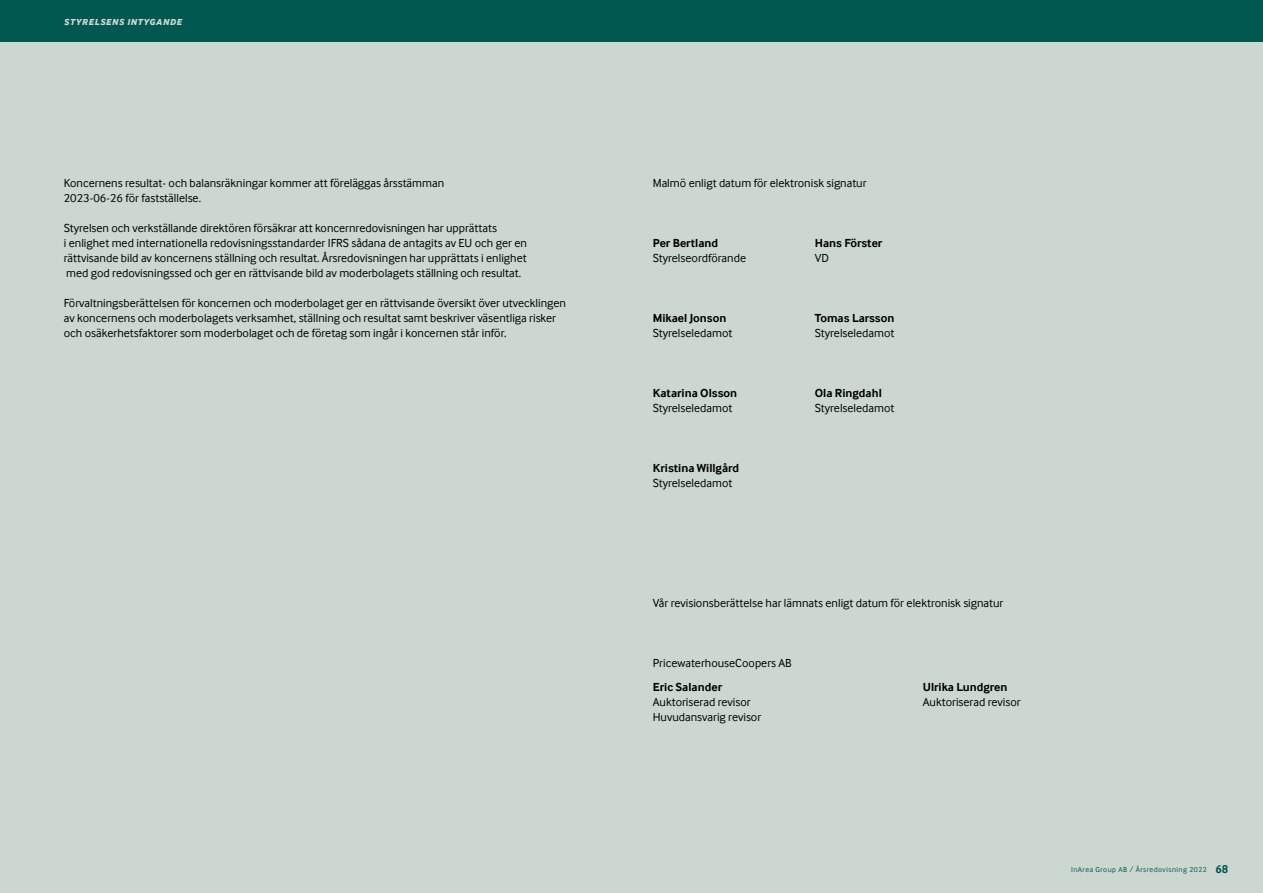
<style>
.page{position:relative;width:1263px;height:893px;background:#ccd7cf}
.page>*{position:absolute;margin:0;border:0;box-sizing:border-box;transform-origin:0 0}
.InA_brödtext___BAK{font:12px "Inter Face";color:#000}
.InA_brödtext___BAK-2{font:700 12px "Inter Face";color:#000}
.InArea_brödtext{font:italic 800 9px "Inter Face";letter-spacing:.08em;color:#ccd7cf}
.t1{font:7.5px "Inter Face";letter-spacing:.06em;color:#015850}
.s1{font-weight:700;font-size:12px}
</style>
<div class="page">
<div style="left:0;top:0;width:1263px;height:42px;background:#015850"></div>
<p class="InArea_brödtext" style="left:64px;top:16px;width:119px">STYRELSENS INTYGANDE</p>
<p class="InA_brödtext___BAK" style="left:64px;top:176px;width:382px">Koncernens resultat- och balansräkningar kommer att föreläggas årsstämman</p>
<p class="InA_brödtext___BAK" style="left:64px;top:191px;width:139px">2023-06-26 för fastställelse.</p>
<p class="InA_brödtext___BAK" style="left:64px;top:221px;width:435px">Styrelsen och verkställande direktören försäkrar att koncernredovisningen har upprättats</p>
<p class="InA_brödtext___BAK" style="left:64px;top:236px;width:465px">i enlighet med internationella redovisningsstandarder IFRS sådana de antagits av EU och ger en</p>
<p class="InA_brödtext___BAK" style="left:64px;top:251px;width:464px">rättvisande bild av koncernens ställning och resultat. Årsredovisningen har upprättats i enlighet</p>
<p class="InA_brödtext___BAK" style="left:66px;top:266px;width:456px">med god redovisningssed och ger en rättvisande bild av moderbolagets ställning och resultat.</p>
<p class="InA_brödtext___BAK" style="left:64px;top:296px;width:504px">Förvaltningsberättelsen för koncernen och moderbolaget ger en rättvisande översikt över utvecklingen</p>
<p class="InA_brödtext___BAK" style="left:64px;top:311px;width:494px">av koncernens och moderbolagets verksamhet, ställning och resultat samt beskriver väsentliga risker</p>
<p class="InA_brödtext___BAK" style="left:64px;top:326px;width:444px">och osäkerhetsfaktorer som moderbolaget och de företag som ingår i koncernen står inför.</p>
<p class="InA_brödtext___BAK" style="left:653px;top:176px;width:215px">Malmö enligt datum för elektronisk signatur</p>
<p class="InA_brödtext___BAK-2" style="left:653px;top:236px;width:67px">Per Bertland</p>
<p class="InA_brödtext___BAK-2" style="left:815px;top:236px;width:69px">Hans Förster</p>
<p class="InA_brödtext___BAK" style="left:653px;top:251px;width:95px">Styrelseordförande</p>
<p class="InA_brödtext___BAK" style="left:815px;top:251px;width:16px">VD</p>
<p class="InA_brödtext___BAK-2" style="left:653px;top:311px;width:75px">Mikael Jonson</p>
<p class="InA_brödtext___BAK-2" style="left:815px;top:311px;width:81px">Tomas Larsson</p>
<p class="InA_brödtext___BAK" style="left:653px;top:326px;width:81px">Styrelseledamot</p>
<p class="InA_brödtext___BAK" style="left:815px;top:326px;width:81px">Styrelseledamot</p>
<p class="InA_brödtext___BAK-2" style="left:653px;top:386px;width:86px">Katarina Olsson</p>
<p class="InA_brödtext___BAK-2" style="left:815px;top:386px;width:69px">Ola Ringdahl</p>
<p class="InA_brödtext___BAK" style="left:653px;top:401px;width:81px">Styrelseledamot</p>
<p class="InA_brödtext___BAK" style="left:815px;top:401px;width:81px">Styrelseledamot</p>
<p class="InA_brödtext___BAK-2" style="left:653px;top:461px;width:88px">Kristina Willgård</p>
<p class="InA_brödtext___BAK" style="left:653px;top:476px;width:81px">Styrelseledamot</p>
<p class="InA_brödtext___BAK" style="left:653px;top:596px;width:352px">Vår revisionsberättelse har lämnats enligt datum för elektronisk signatur</p>
<p class="InA_brödtext___BAK" style="left:653px;top:656px;width:140px">PricewaterhouseCoopers AB</p>
<p class="InA_brödtext___BAK-2" style="left:653px;top:680px;width:71px">Eric Salander</p>
<p class="InA_brödtext___BAK-2" style="left:923px;top:680px;width:86px">Ulrika Lundgren</p>
<p class="InA_brödtext___BAK" style="left:653px;top:695px;width:99px">Auktoriserad revisor</p>
<p class="InA_brödtext___BAK" style="left:923px;top:695px;width:99px">Auktoriserad revisor</p>
<p class="InA_brödtext___BAK" style="left:653px;top:710px;width:110px">Huvudansvarig revisor</p>
<p class="t1" style="left:1071px;top:865px;width:159px">InArea Group AB / Årsredovisning 2022 <span class="s1">68</span></p>
</div>
